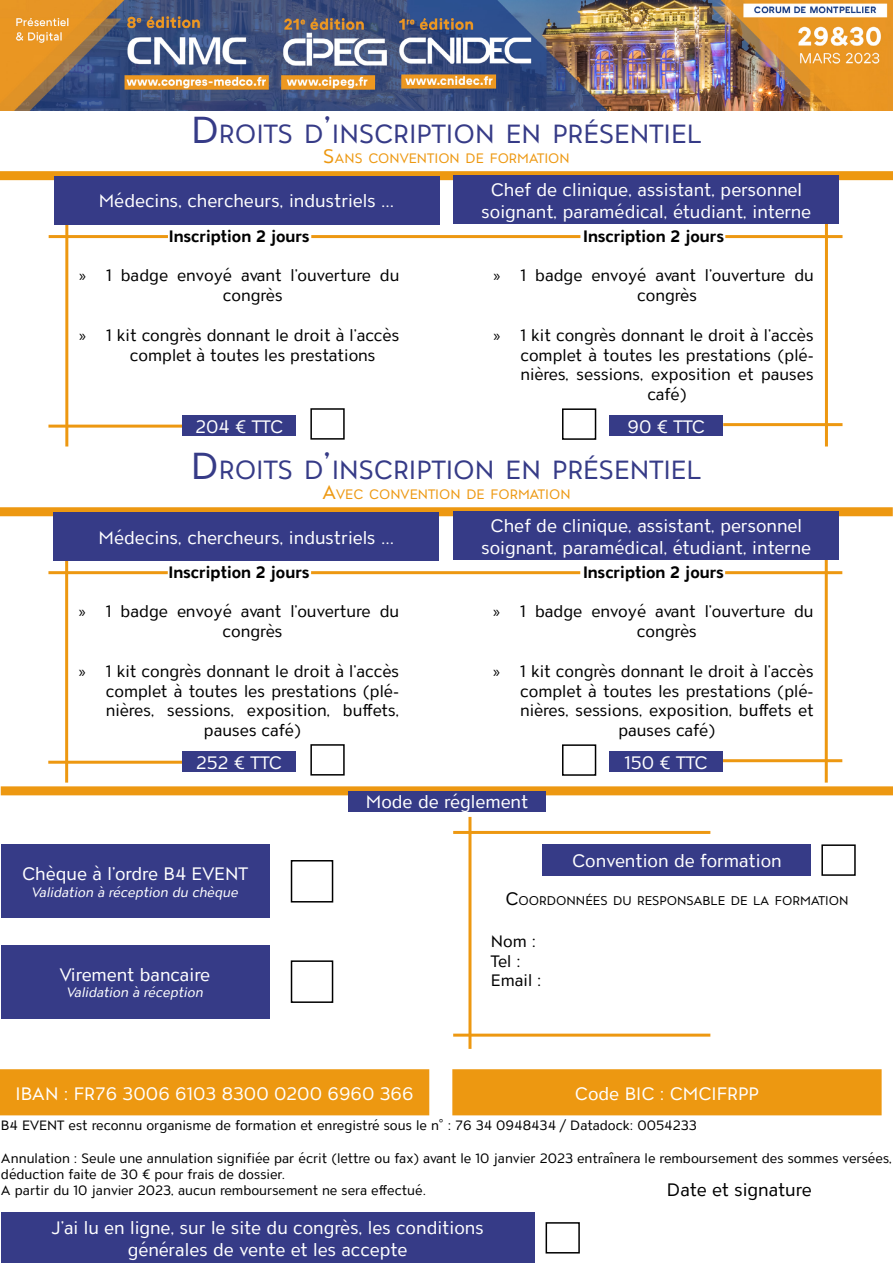
<style>
.page{position:relative;width:893px;height:1263px;background:#fff}
.page>*{position:absolute;margin:0;border:0;box-sizing:border-box;transform-origin:0 0}
.t1{font:26.25px "ATC Overlook";color:#363b87}
.t2{font:18px/21.6px "ATC Overlook";color:#fff;text-align:center}
.t3{font:18px "ATC Overlook";letter-spacing:-.005em;color:#000}
.t4{font:16.5px/19.8px "ATC Overlook";color:#000}
.t5{font:700 16.5px "ATC Overlook";color:#000}
.t6{font:13.65px "ATC Overlook";color:#ed9811}
.t7{font:13.5px/16.2px "ATC Overlook";color:#000}
.t8{font:italic 13.5px "ATC Overlook";color:#fff}
.t9{font:12.6px "ATC Overlook";color:#000}
.s1{font-size:37.5px}
.s2{font-size:19.5px}
.s3{font-family:"Myriad Pro"}
.s4{font-size:18px}
</style>
<div class="page">
<hr style="left:65px;top:541px;width:3px;height:242px;background:#ed9811">
<hr style="left:825px;top:541px;width:3px;height:242px;background:#ed9811">
<hr style="left:311px;top:571px;width:269px;height:3px;background:#ed9811">
<hr style="left:48px;top:571px;width:120px;height:3px;background:#ed9811">
<hr style="left:725px;top:571px;width:117px;height:3px;background:#ed9811">
<hr style="left:48px;top:761px;width:139px;height:3px;background:#ed9811">
<hr style="left:723px;top:759px;width:119px;height:3px;background:#ed9811">
<hr style="left:65px;top:205px;width:3px;height:241px;background:#ed9811">
<hr style="left:825px;top:205px;width:3px;height:241px;background:#ed9811">
<hr style="left:311px;top:235px;width:269px;height:3px;background:#ed9811">
<hr style="left:49px;top:235px;width:119px;height:3px;background:#ed9811">
<hr style="left:725px;top:235px;width:117px;height:3px;background:#ed9811">
<hr style="left:48px;top:425px;width:140px;height:3px;background:#ed9811">
<hr style="left:723px;top:423px;width:119px;height:3px;background:#ed9811">
<div style="left:0;top:171px;width:893px;height:9px;background:#ed9811"></div>
<div style="left:454px;top:176px;width:385px;height:48px;background:#363b87"></div>
<div style="left:182px;top:415px;width:114px;height:21px;background:#363b87"></div>
<div style="left:609px;top:415px;width:114px;height:21px;background:#363b87"></div>
<div style="left:54px;top:176px;width:385px;height:48px;background:#363b87"></div>
<div style="left:0;top:507px;width:893px;height:9px;background:#ed9811"></div>
<div style="left:454px;top:512px;width:385px;height:48px;background:#363b87"></div>
<div style="left:182px;top:751px;width:114px;height:21px;background:#363b87"></div>
<div style="left:609px;top:751px;width:114px;height:21px;background:#363b87"></div>
<div style="left:54px;top:512px;width:385px;height:48px;background:#363b87"></div>
<div style="left:1px;top:786px;width:892px;height:9px;background:#ed9811"></div>
<div style="left:349px;top:791px;width:197px;height:21px;background:#363b87"></div>
<div style="left:1px;top:844px;width:268px;height:74px;background:#363b87"></div>
<div style="left:1px;top:945px;width:268px;height:73px;background:#363b87"></div>
<div style="left:291px;top:860px;width:42px;height:42px;border:2px solid #000"></div>
<div style="left:291px;top:960px;width:42px;height:43px;border:2px solid #000"></div>
<div style="left:543px;top:844px;width:268px;height:32px;background:#363b87"></div>
<div style="left:821px;top:844px;width:35px;height:32px;border:2px solid #000"></div>
<hr style="left:453px;top:831px;width:257px;height:3px;background:#ed9811">
<hr style="left:453px;top:1033px;width:257px;height:3px;background:#ed9811">
<hr style="left:468px;top:817px;width:3px;height:232px;background:#ed9811">
<div style="left:1px;top:1070px;width:427px;height:44px;background:#ed9811"></div>
<div style="left:0;top:1069px;width:429px;height:46px;border:2px solid #ed9811"></div>
<div style="left:453px;top:1070px;width:428px;height:44px;background:#ed9811"></div>
<div style="left:452px;top:1069px;width:430px;height:46px;border:2px solid #ed9811"></div>
<div style="left:1px;top:1213px;width:533px;height:50px;background:#363b87"></div>
<div style="left:546px;top:1222px;width:34px;height:31px;border:2px solid #000"></div>
<div style="left:310px;top:408px;width:35px;height:32px;border:2px solid #000"></div>
<div style="left:562px;top:408px;width:34px;height:32px;border:2px solid #000"></div>
<div style="left:310px;top:744px;width:35px;height:31px;border:2px solid #000"></div>
<div style="left:562px;top:744px;width:34px;height:32px;border:2px solid #000"></div>
<img style="left:0;top:0;width:893px;height:110px">
<h1 class="t1" style="left:191px;top:119px;width:512px"><span class="s1">D</span> ROITS D<span class="s1">’</span>INSCRIPTION EN PRÉSENTIEL</h1>
<p class="t6" style="left:323px;top:150px;width:248px"><span class="s2">S</span>ANS CONVENTION DE FORMATION</p>
<p class="t2" style="left:482px;top:180px;width:331px">Chef de clinique, assistant, personnel soignant, paramédical, étudiant, interne</p>
<p class="t5" style="left:169px;top:227px;width:142px">Inscription 2 jours</p>
<p class="t4" style="left:223px;top:266px;width:178px;text-indent:-144px"><span class="s3">»</span> 1 badge envoyé avant l’ouverture du congrès</p>
<p class="t4" style="left:130px;top:326px;width:271px;text-indent:-51px"><span class="s3">»</span> 1 kit congrès donnant le droit à l’accès complet à toutes les prestations</p>
<p class="t2" style="left:99px;top:191px;width:297px">Médecins, chercheurs, industriels ...</p>
<p class="t5" style="left:583px;top:227px;width:142px">Inscription 2 jours</p>
<p class="t4" style="left:637px;top:266px;width:178px;text-indent:-144px"><span class="s3">»</span> 1 badge envoyé avant l’ouverture du congrès</p>
<p class="t4" style="left:493px;top:326px;width:322px"><span class="s3">»</span> 1 kit congrès donnant le droit à l’accès</p>
<p class="t4" style="left:520px;top:346px;width:295px">complet à toutes les prestations (plé-</p>
<p class="t4" style="left:520px;top:365px;width:295px">nières, sessions, exposition et pauses</p>
<p class="t4" style="left:647px;top:385px;width:41px">café)</p>
<p class="t2" style="left:195px;top:416px;width:89px">204 € TTC</p>
<p class="t2" style="left:628px;top:416px;width:79px">90 € TTC</p>
<h1 class="t1" style="left:191px;top:455px;width:512px"><span class="s1">D</span> ROITS D<span class="s1">’</span>INSCRIPTION EN PRÉSENTIEL</h1>
<p class="t6" style="left:322px;top:486px;width:250px"><span class="s2">A</span>VEC CONVENTION DE FORMATION</p>
<p class="t2" style="left:481px;top:516px;width:331px">Chef de clinique, assistant, personnel soignant, paramédical, étudiant, interne</p>
<p class="t5" style="left:169px;top:563px;width:142px">Inscription 2 jours</p>
<p class="t4" style="left:223px;top:603px;width:178px;text-indent:-144px"><span class="s3">»</span> 1 badge envoyé avant l’ouverture du congrès</p>
<p class="t4" style="left:79px;top:662px;width:322px"><span class="s3">»</span> 1 kit congrès donnant le droit à l’accès</p>
<p class="t4" style="left:106px;top:682px;width:295px">complet à toutes les prestations (plé-</p>
<p class="t4" style="left:106px;top:702px;width:295px">nières, sessions, exposition, buffets,</p>
<p class="t4" style="left:204px;top:721px;width:99px">pauses café)</p>
<p class="t2" style="left:99px;top:527px;width:297px">Médecins, chercheurs, industriels ...</p>
<p class="t5" style="left:583px;top:563px;width:142px">Inscription 2 jours</p>
<p class="t4" style="left:637px;top:603px;width:178px;text-indent:-144px"><span class="s3">»</span> 1 badge envoyé avant l’ouverture du congrès</p>
<p class="t4" style="left:493px;top:662px;width:322px"><span class="s3">»</span> 1 kit congrès donnant le droit à l’accès</p>
<p class="t4" style="left:520px;top:682px;width:295px">complet à toutes les prestations (plé-</p>
<p class="t4" style="left:520px;top:702px;width:295px">nières, sessions, exposition, buffets et</p>
<p class="t4" style="left:618px;top:721px;width:99px">pauses café)</p>
<p class="t2" style="left:196px;top:752px;width:87px">252 € TTC</p>
<p class="t2" style="left:624px;top:752px;width:85px">150 € TTC</p>
<p class="t2" style="left:22px;top:864px;width:228px">Chèque à l’ordre B4 EVENT</p>
<p class="t8" style="left:32px;top:884px;width:208px">Validation à réception du chèque</p>
<p class="t2" style="left:60px;top:964px;width:152px">Virement bancaire</p>
<p class="t8" style="left:67px;top:984px;width:138px">Validation à réception</p>
<p class="t2" style="left:366px;top:792px;width:164px">Mode de réglement</p>
<p class="t2" style="left:572px;top:851px;width:211px">Convention de formation</p>
<p class="t9" style="left:505px;top:894px;width:345px"><span class="s4">C</span>OORDONNÉES DU RESPONSABLE DE LA FORMATION</p>
<p class="t4" style="left:491px;top:932px;width:52px">Nom :<br>Tel :<br>Email :</p>
<p class="t2" style="left:16px;top:1083px;width:399px">IBAN : FR76 3006 6103 8300 0200 6960 366</p>
<p class="t2" style="left:575px;top:1083px;width:186px">Code BIC : CMCIFRPP</p>
<p class="t7" style="left:1px;top:1118px;width:697px">B4 EVENT est reconnu organisme de formation et enregistré sous le n° : 76 34 0948434 / Datadock: 0054233</p>
<p class="t7" style="left:1px;top:1150px;width:893px">Annulation : Seule une annulation signifiée par écrit (lettre ou fax) avant le 10 janvier 2023 entraînera le remboursement des sommes versées, déduction faite de 30 € pour frais de dossier.<br>A partir du 10 janvier 2023, aucun remboursement ne sera effectué.</p>
<p class="t2" style="left:52px;top:1218px;width:434px">J’ai lu en ligne, sur le site du congrès, les conditions générales de vente et les accepte</p>
<p class="t3" style="left:667px;top:1179px;width:146px">Date et signature</p>
</div>
